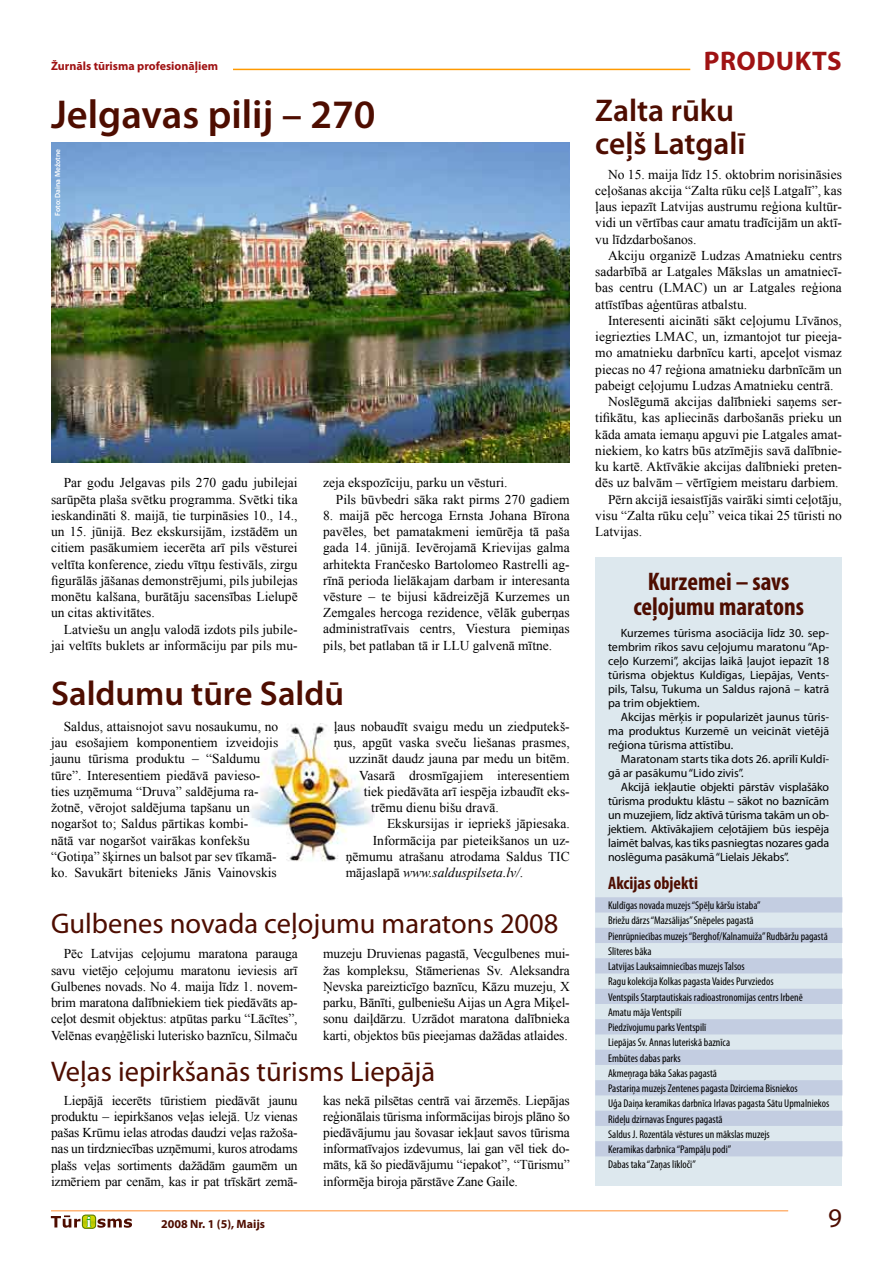
<style>
.page{position:relative;width:893px;height:1263px;background:#fff}
.page>*{position:absolute;margin:0;border:0;box-sizing:border-box;transform-origin:0 0}
.t1{font:600 40.5px "Myriad Pro";color:#4e0d00}
.t2{font:600 34.5px "Myriad Pro";color:#4e0d00}
.t3{font:600 31.5px/33px "Myriad Pro";color:#4e0d00}
.t4{font:28.5px "Myriad Pro";color:#4e0d00}
.t5{font:700 27px "Myriad Pro";color:#9f1213}
.t6{font:27px "Myriad Pro";color:#4e0d00}
.t7{font:700 condensed 25.5px/25.5px "Myriad Pro";color:#4e0d00;text-align:center}
.t8{font:700 condensed 18px "Myriad Pro";color:#4e0d00}
.t9{font:700 15.15px "Times New Roman";color:#fff}
.t10{font:13.5px/16.2px "Times New Roman";color:#000;text-align:justify}
.t11{font:italic 13.5px "Times New Roman";color:#000}
.t12{font:12px/14px "Myriad Pro";color:#000;text-align:justify}
.t13{font:700 12px "Myriad Pro";color:#9f1213}
.t14{font:700 12px "Myriad Pro";color:#4e0d00}
.t15{font:condensed 11.25px/15.3px "Myriad Pro";color:#000}
.t16{font:600 7.5px "Myriad Pro";color:#fff}
.s1{font-style:normal}
</style>
<div class="page">
<hr style="left:51px;top:1210px;width:737px;height:1px;background:#ffb576">
<div style="left:82px;top:1214px;width:14px;height:15px;border:1px solid #587b00;border-radius:3px"></div>
<svg style="left:51px;top:1215px;width:81px;height:13px"></svg>
<img style="left:250px;top:723px;width:125px;height:138px">
<hr style="left:233px;top:69px;width:457px;height:1px;background:#ff9a00">
<div style="left:595px;top:557px;width:247px;height:629px;background:#dde8ee"></div>
<svg style="left:595px;top:897px;width:247px;height:259px;fill:#c7d1e3"></svg>
<img style="left:51px;top:143px;width:519px;height:319px">
<p class="t13" style="left:51px;top:59px;width:169px">Žurnāls tūrisma profesionāļiem</p>
<h1 class="t1" style="left:51px;top:88px;width:326px">Jelgavas pilij – 270</h1>
<p class="t16" style="left:53px;top:216px;width:68px;rotate:-90deg">Foto: Daina Mežotne</p>
<p class="t10" style="left:51px;top:474px;width:248px;text-indent:13px">Par godu Jelgavas pils 270 gadu jubilejai sarūpēta plaša svētku programma. Svētki tika ieskandināti 8. maijā, tie turpināsies 10., 14., un 15. jūnijā. Bez ekskursijām, izstādēm un citiem pasākumiem iecerēta arī pils vēsturei veltīta konference, ziedu vītņu festivāls, zirgu figurālās jāšanas demonstrējumi, pils jubilejas monētu kalšana, burātāju sacensības Lielupē un citas aktivitātes.</p>
<p class="t10" style="left:51px;top:621px;width:248px;text-align:right">Latviešu un angļu valodā izdots pils jubile&shy;jai veltīts buklets ar informāciju par pils mu-</p>
<p class="t10" style="left:336px;top:474px;width:235px;text-indent:-13px">zeja ekspozīciju, parku un vēsturi.<br>Pils būvbedri sāka rakt pirms 270 gadiem</p>
<p class="t10" style="left:323px;top:507px;width:248px">8. maijā pēc hercoga Ernsta Johana Bīrona pavēles, bet pamatakmeni iemūrēja tā paša gada 14. jūnijā. Ievērojamā Krievijas galma arhitekta Frančesko Bartolomeo Rastrelli ag&shy;rīnā perioda lielākajam darbam ir interesanta vēsture – te bijusi kādreizējā Kurzemes un Zemgales hercoga rezidence, vēlāk guberņas administratīvais centrs, Viestura piemiņas pils, bet patlaban tā ir LLU galvenā mītne.</p>
<h2 class="t2" style="left:51px;top:671px;width:295px">Saldumu tūre Saldū</h2>
<p class="t10" style="left:51px;top:718px;width:229px;text-align:left;text-indent:13px">Saldus, attaisnojot savu nosaukumu, no jau esošajiem komponentiem izveidojis jaunu tūrisma produktu – “Saldumu tūre”. Interesentiem piedāvā pavieso&shy;ties uzņēmuma “Druva” saldējuma ra&shy;žotnē, vērojot saldējuma tapšanu un nogaršot to; Saldus pārtikas kombi-<br>nātā var nogaršot vairākas konfekšu “Gotiņa” šķirnes un balsot par sev tīkamā&shy;ko. Savukārt bitenieks Jānis Vainovskis</p>
<p class="t10" style="left:334px;top:718px;width:237px">ļaus nobaudīt svaigu medu un ziedputekš-</p>
<p class="t10" style="left:334px;top:734px;width:237px">ņus, apgūt vaska sveču liešanas prasmes,</p>
<p class="t10" style="left:349px;top:751px;width:222px">uzzināt daudz jauna par medu un bitēm.</p>
<p class="t10" style="left:359px;top:767px;width:212px">Vasarā drosmīgajiem interesentiem</p>
<p class="t10" style="left:364px;top:783px;width:207px">tiek piedāvāta arī iespēja izbaudīt eks-</p>
<p class="t10" style="left:371px;top:799px;width:129px">trēmu dienu bišu dravā.</p>
<p class="t10" style="left:387px;top:816px;width:184px">Ekskursijas ir iepriekš jāpiesaka.</p>
<p class="t10" style="left:373px;top:832px;width:199px">Informācija par pieteikšanos un uz-</p>
<p class="t10" style="left:346px;top:848px;width:225px">ņēmumu atrašanu atrodama Saldus TIC</p>
<p class="t11" style="left:346px;top:863px;width:179px"><span class="s1">mājaslapā</span> www.salduspilseta.lv/<span class="s1">.</span></p>
<h3 class="t4" style="left:51px;top:908px;width:509px">Gulbenes novada ceļojumu maratons 2008</h3>
<p class="t10" style="left:51px;top:945px;width:248px;text-indent:13px">Pēc Latvijas ceļojumu maratona parauga savu vietējo ceļojumu maratonu ieviesis arī Gulbenes novads. No 4. maija līdz 1. novem&shy;brim maratona dalībniekiem tiek piedāvāts ap&shy;ceļot desmit objektus: atpūtas parku “Lācītes”, Velēnas evaņģēliski luterisko baznīcu, Silmaču</p>
<p class="t10" style="left:323px;top:945px;width:248px">muzeju Druvienas pagastā, Vecgulbenes mui&shy;žas kompleksu, Stāmerienas Sv. Aleksandra Ņevska pareizticīgo baznīcu, Kāzu muzeju, X parku, Bānīti, gulbeniešu Aijas un Agra Miķel&shy;sonu daiļdārzu. Uzrādot maratona dalībnieka karti, objektos būs pieejamas dažādas atlaides.</p>
<h3 class="t4" style="left:51px;top:1056px;width:386px">Veļas iepirkšanās tūrisms Liepājā</h3>
<p class="t10" style="left:51px;top:1092px;width:248px;text-indent:13px">Liepājā iecerēts tūristiem piedāvāt jaunu produktu – iepirkšanos veļas ielejā. Uz vienas pašas Krūmu ielas atrodas daudzi veļas ražoša&shy;nas un tirdzniecības uzņēmumi, kuros atrodams plašs veļas sortiments dažādām gaumēm un izmēriem par cenām, kas ir pat trīskārt zemā-</p>
<p class="t10" style="left:323px;top:1092px;width:248px">kas nekā pilsētas centrā vai ārzemēs. Liepājas reģionālais tūrisma informācijas birojs plāno šo piedāvājumu jau šovasar iekļaut savos tūrisma informatīvajos izdevumus, lai gan vēl tiek do&shy;māts, kā šo piedāvājumu “iepakot”, “Tūrismu” informēja biroja pārstāve Zane Gaile.</p>
<h3 class="t5" style="left:704px;top:46px;width:72px">produk</h3>
<h3 class="t5" style="left:812px;top:46px;width:31px">ts</h3>
<h3 class="t3" style="left:595px;top:93px;width:152px">Zalta rūku ceļš Latgalī</h3>
<p class="t10" style="left:595px;top:166px;width:248px;text-indent:13px">No 15. maija līdz 15. oktobrim norisināsies ceļošanas akcija “Zalta rūku ceļš Latgalī”, kas ļaus iepazīt Latvijas austrumu reģiona kultūr&shy;vidi un vērtības caur amatu tradīcijām un aktī&shy;vu līdzdarbošanos.</p>
<p class="t10" style="left:595px;top:247px;width:248px;text-indent:13px">Akciju organizē Ludzas Amatnieku centrs sadarbībā ar Latgales Mākslas un amatniecī&shy;bas centru (LMAC) un ar Latgales reģiona attīstības aģentūras atbalstu.</p>
<p class="t10" style="left:608px;top:312px;width:235px">Interesenti aicināti sākt ceļojumu Līvānos,</p>
<p class="t10" style="left:595px;top:328px;width:248px">iegriezties LMAC, un, izmantojot tur pieeja-</p>
<p class="t10" style="left:595px;top:344px;width:248px">mo amatnieku darbnīcu karti, apceļot vismaz</p>
<p class="t10" style="left:595px;top:361px;width:248px">piecas no 47 reģiona amatnieku darbnīcām un</p>
<p class="t10" style="left:595px;top:377px;width:240px">pabeigt ceļojumu Ludzas Amatnieku centrā.</p>
<p class="t10" style="left:608px;top:393px;width:235px">Noslēgumā akcijas dalībnieki saņems ser-</p>
<p class="t10" style="left:595px;top:409px;width:248px">tifikātu, kas apliecinās darbošanās prieku un</p>
<p class="t10" style="left:595px;top:426px;width:248px">kāda amata iemaņu apguvi pie Latgales amat-</p>
<p class="t10" style="left:595px;top:442px;width:248px">niekiem, ko katrs būs atzīmējis savā dalībnie-</p>
<p class="t10" style="left:595px;top:458px;width:248px">ku kartē. Aktīvākie akcijas dalībnieki preten-</p>
<p class="t10" style="left:595px;top:474px;width:245px">dēs uz balvām – vērtīgiem meistaru darbiem.</p>
<p class="t10" style="left:608px;top:491px;width:235px">Pērn akcijā iesaistījās vairāki simti ceļotāju,</p>
<p class="t10" style="left:595px;top:507px;width:248px">visu “Zalta rūku ceļu” veica tikai 25 tūristi no</p>
<p class="t10" style="left:595px;top:523px;width:48px">Latvijas.</p>
<h3 class="t7" style="left:633px;top:569px;width:172px">Kurzemei – savs ceļojumu maratons</h3>
<p class="t12" style="left:608px;top:627px;width:223px;text-indent:13px">Kurzemes tūrisma asociācija līdz 30. sep&shy;tembrim rīkos savu ceļojumu maratonu “Ap&shy;ceļo Kurzemi”, akcijas laikā ļaujot iepazīt 18 tūrisma objektus Kuldīgas, Liepājas, Vents&shy;pils, Talsu, Tukuma un Saldus rajonā – katrā pa trim objektiem.</p>
<p class="t12" style="left:608px;top:710px;width:223px;text-indent:13px">Akcijas mērķis ir popularizēt jaunus tūris&shy;ma produktus Kurzemē un veicināt vietējā reģiona tūrisma attīstību.</p>
<p class="t12" style="left:608px;top:752px;width:223px;text-indent:13px">Maratonam starts tika dots 26. aprīlī Kuldī&shy;gā ar pasākumu “Lido zivis”.</p>
<p class="t12" style="left:608px;top:780px;width:223px;text-indent:13px">Akcijā iekļautie objekti pārstāv visplašāko tūrisma produktu klāstu – sākot no baznīcām un muzejiem, līdz aktīvā tūrisma takām un ob&shy;jektiem. Aktīvākajiem ceļotājiem būs iespēja laimēt balvas, kas tiks pasniegtas nozares gada noslēguma pasākumā “Lielais Jēkabs”.</p>
<h3 class="t8" style="left:608px;top:873px;width:92px">Akcijas objekti</h3>
<p class="t15" style="left:608px;top:898px;width:223px">Kuldīgas novada muzejs “Spēļu kāršu istaba”<br>Briežu dārzs “Mazsālijas” Snēpeles pagastā<br>Pienrūpniecības muzejs “Berghof/Kalnamuiža” Rudbāržu pagastā Slīteres bāka<br>Latvijas Lauksaimniecības muzejs Talsos<br>Ragu kolekcija Kolkas pagasta Vaides Purvziedos<br>Ventspils Starptautiskais radioastronomijas centrs Irbenē<br>Amatu māja Ventspilī<br>Piedzīvojumu parks Ventspilī<br>Liepājas Sv. Annas luteriskā baznīca<br>Embūtes dabas parks<br>Akmeņraga bāka Sakas pagastā<br>Pastariņa muzejs Zentenes pagasta Dzirciema Bisniekos<br>Uģa Daiņa keramikas darbnīca Irlavas pagasta Sātu Upmalniekos Rideļu dzirnavas Engures pagastā<br>Saldus J. Rozentāla vēstures un mākslas muzejs<br>Keramikas darbnīca “Pampāļu podi”<br>Dabas taka “Zaņas līkloči”</p>
<p class="t9" style="left:87px;top:1211px;width:6px">i</p>
<p class="t14" style="left:161px;top:1217px;width:105px">2008 Nr. 1 (5), Maijs</p>
<h3 class="t6" style="left:828px;top:1203px;width:15px">9</h3>
</div>
